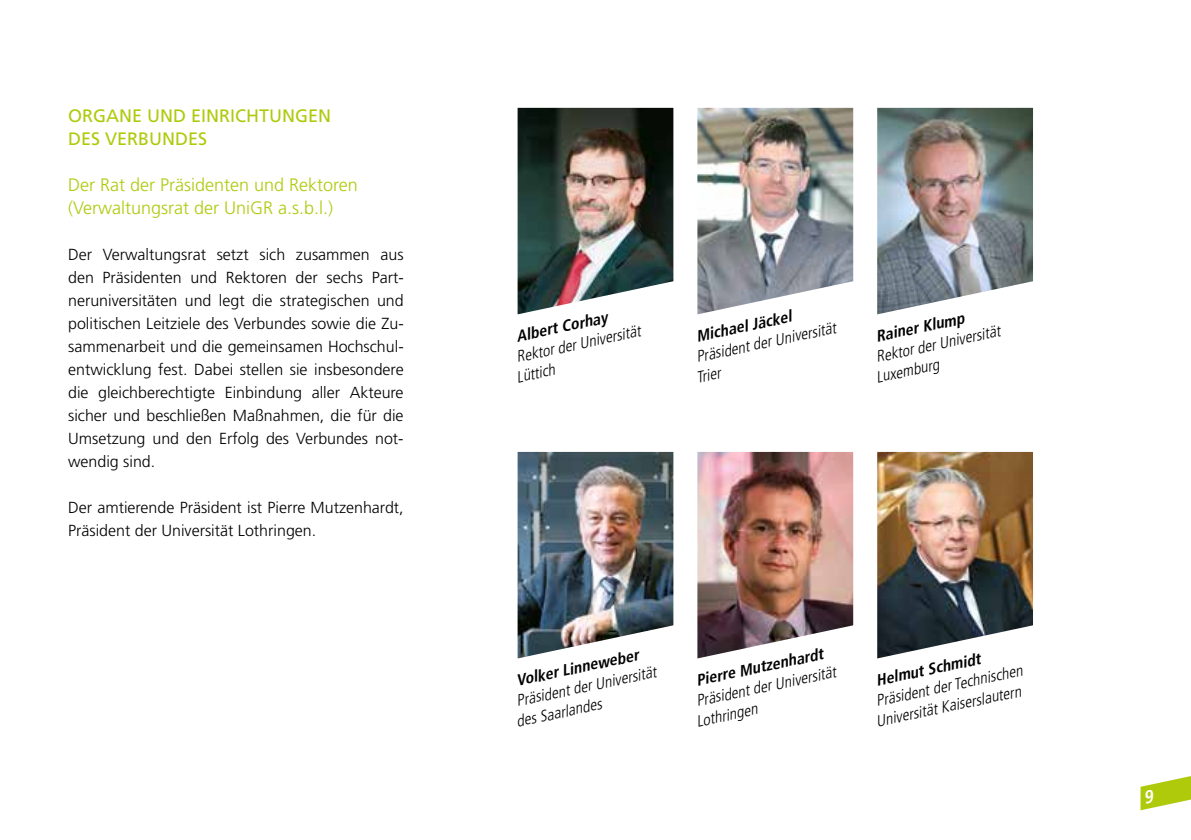
<style>
.page{position:relative;width:1191px;height:840px;background:#fff}
.page>*{position:absolute;margin:0;border:0;box-sizing:border-box;transform-origin:0 0}
.t1{font:300 18px/23px "Frutiger";color:#afca0b}
.t2{font:18px/23px "Frutiger";color:#afca0b}
.t3{font:300 16px/23px "Frutiger";color:#000;text-align:justify}
.t4{font:italic 300 condensed 16px/20px "Frutiger";color:#000}
.t5{font:italic 700 condensed 16px "Frutiger";color:#000}
</style>
<div class="page">
<img style="left:697px;top:451px;width:156px;height:207px">
<img style="left:517px;top:108px;width:156px;height:206px">
<img style="left:517px;top:451px;width:156px;height:207px">
<img style="left:697px;top:108px;width:156px;height:206px">
<img style="left:877px;top:108px;width:156px;height:206px">
<img style="left:877px;top:451px;width:156px;height:207px">
<svg style="left:1140px;top:776px;width:51px;height:33px"></svg>
<p class="t2" style="left:68px;top:104px;width:264px">ORGANE UND EINRICHTUNGEN<br>DES VERBUNDES</p>
<p class="t1" style="left:68px;top:173px;width:291px">Der Rat der Präsidenten und Rektoren (Verwaltungsrat der UniGR a.s.b.l.)</p>
<p class="t3" style="left:68px;top:243px;width:337px">Der Verwaltungsrat setzt sich zusammen aus den Präsidenten und Rektoren der sechs Part&shy;neruniversitäten und legt die strategischen und politischen Leitziele des Verbundes sowie die Zu&shy;sammenarbeit und die gemeinsamen Hochschul&shy;entwicklung fest. Dabei stellen sie insbesondere die gleichberechtigte Einbindung aller Akteure sicher und beschließen Maßnahmen, die für die Umsetzung und den Erfolg des Verbundes not&shy;wendig sind.</p>
<p class="t3" style="left:68px;top:496px;width:337px">Der amtierende Präsident ist Pierre Mutzenhardt,<br>Präsident der Universität Lothringen.</p>
<p class="t5" style="left:514px;top:327px;width:94px;rotate:-12deg">Albert Corhay</p>
<p class="t4" style="left:510px;top:348px;width:132px;rotate:-12deg">Rektor der Universität<br>Lüttich</p>
<p class="t5" style="left:694px;top:327px;width:99px;rotate:-12deg">Michael Jäckel</p>
<p class="t4" style="left:690px;top:348px;width:148px;rotate:-12deg">Präsident der Universität<br>Trier</p>
<p class="t5" style="left:874px;top:327px;width:91px;rotate:-12deg">Rainer Klump</p>
<p class="t4" style="left:870px;top:348px;width:132px;rotate:-12deg">Rektor der Universität<br>Luxemburg</p>
<p class="t5" style="left:514px;top:670px;width:126px;rotate:-12deg">Volker Linneweber</p>
<p class="t4" style="left:510px;top:692px;width:148px;rotate:-12deg">Präsident der Universität des Saarlandes</p>
<p class="t5" style="left:694px;top:670px;width:131px;rotate:-12deg">Pierre Mutzenhardt</p>
<p class="t4" style="left:690px;top:692px;width:148px;rotate:-12deg">Präsident der Universität<br>Lothringen</p>
<p class="t5" style="left:874px;top:670px;width:108px;rotate:-12deg">Helmut Schmidt</p>
<p class="t4" style="left:870px;top:692px;width:155px;rotate:-12deg">Präsident der Technischen<br>Universität Kaiserslautern</p>
</div>
